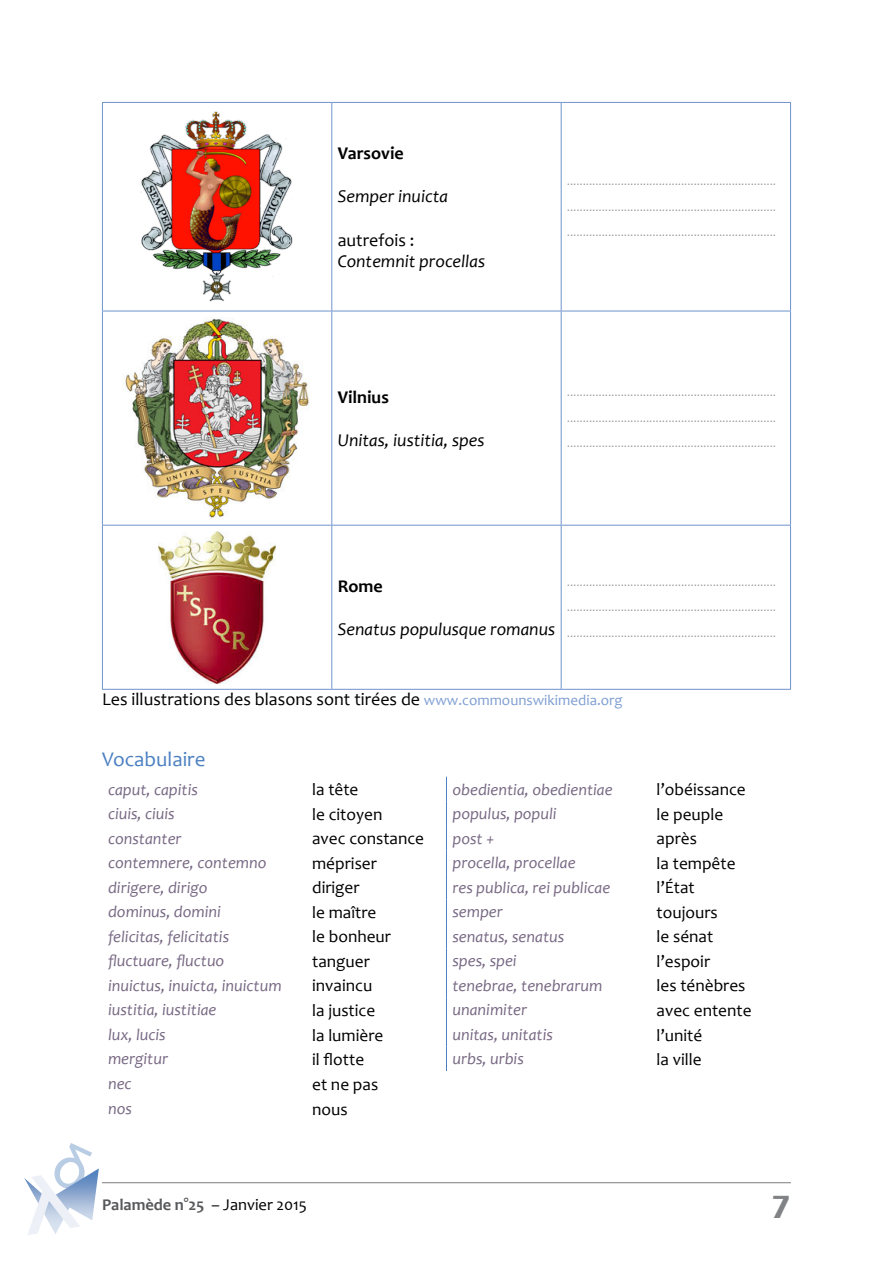
<style>
.page{position:relative;width:893px;height:1263px;background:#fff}
.page>*{position:absolute;margin:0;border:0;box-sizing:border-box;transform-origin:0 0}
.t1{font:600 33px "Eras ITC";color:#808285}
.t2{font:21px "Candara";color:#4d81c2}
.t3{font:italic 18px "Candara";color:#000}
.t4{font:18px "Candara";color:#000}
.t5{font:700 18px "Candara";color:#000}
.t6{font:17.25px "Candara";color:#000}
.t7{font:italic 16.5px "Candara";color:#776883}
.t8{font:700 16.5px "Candara";color:#58595b}
.t9{font:10.5px "Candara";color:#929597}
.s1{font-size:15px;color:#7f9ed2}
.s2{font-weight:400;color:#000}
</style>
<div class="page">
<svg style="left:24px;top:1143px;width:75px;height:92px"></svg>
<hr style="left:102px;top:1182px;width:689px;height:1px;background:#7b7c7f">
<hr style="left:102px;top:102px;width:230px;height:1px;background:#6f93cc">
<hr style="left:102px;top:103px;width:1px;height:208px;background:#6f93cc">
<hr style="left:332px;top:102px;width:229px;height:1px;background:#6f93cc">
<hr style="left:331px;top:103px;width:1px;height:208px;background:#6f93cc">
<hr style="left:561px;top:102px;width:230px;height:1px;background:#6f93cc">
<hr style="left:561px;top:103px;width:1px;height:208px;background:#6f93cc">
<hr style="left:790px;top:103px;width:1px;height:208px;background:#6f93cc">
<hr style="left:102px;top:311px;width:230px;height:1px;background:#6f93cc">
<hr style="left:102px;top:311px;width:1px;height:214px;background:#6f93cc">
<hr style="left:332px;top:311px;width:229px;height:1px;background:#6f93cc">
<hr style="left:331px;top:311px;width:1px;height:214px;background:#6f93cc">
<hr style="left:561px;top:311px;width:230px;height:1px;background:#6f93cc">
<hr style="left:561px;top:311px;width:1px;height:214px;background:#6f93cc">
<hr style="left:790px;top:311px;width:1px;height:214px;background:#6f93cc">
<hr style="left:102px;top:525px;width:230px;height:1px;background:#6f93cc">
<hr style="left:102px;top:525px;width:1px;height:164px;background:#6f93cc">
<hr style="left:332px;top:525px;width:229px;height:1px;background:#6f93cc">
<hr style="left:331px;top:525px;width:1px;height:164px;background:#6f93cc">
<hr style="left:561px;top:525px;width:230px;height:1px;background:#6f93cc">
<hr style="left:561px;top:525px;width:1px;height:164px;background:#6f93cc">
<hr style="left:790px;top:525px;width:1px;height:164px;background:#6f93cc">
<hr style="left:102px;top:689px;width:230px;height:1px;background:#6f93cc">
<hr style="left:332px;top:689px;width:229px;height:1px;background:#6f93cc">
<hr style="left:561px;top:689px;width:230px;height:1px;background:#6f93cc">
<img style="left:140px;top:111px;width:153px;height:191px">
<img style="left:125px;top:317px;width:185px;height:201px">
<img style="left:159px;top:531px;width:117px;height:152px">
<svg style="left:446px;top:777px;width:1px;height:294px"></svg>
<h3 class="t5" style="left:338px;top:142px;width:67px">Varsovie</h3>
<h3 class="t3" style="left:338px;top:185px;width:112px">Semper inuicta</h3>
<h3 class="t4" style="left:338px;top:228px;width:78px">autrefois :</h3>
<h3 class="t3" style="left:338px;top:250px;width:149px">Contemnit procellas</h3>
<h3 class="t5" style="left:338px;top:386px;width:53px">Vilnius</h3>
<h3 class="t3" style="left:338px;top:429px;width:148px">Unitas, iustitia, spes</h3>
<p class="t9" style="left:567px;top:175px;width:210px">..................................................................</p>
<p class="t9" style="left:567px;top:201px;width:210px">..................................................................</p>
<p class="t9" style="left:567px;top:226px;width:210px">..................................................................</p>
<p class="t9" style="left:567px;top:386px;width:210px">..................................................................</p>
<p class="t9" style="left:567px;top:412px;width:210px">..................................................................</p>
<p class="t9" style="left:567px;top:437px;width:210px">..................................................................</p>
<h3 class="t5" style="left:338px;top:575px;width:46px">Rome</h3>
<h3 class="t3" style="left:338px;top:618px;width:219px">Senatus populusque romanus</h3>
<p class="t9" style="left:567px;top:575px;width:210px">..................................................................</p>
<p class="t9" style="left:567px;top:601px;width:210px">..................................................................</p>
<p class="t9" style="left:567px;top:626px;width:210px">..................................................................</p>
<h3 class="t4" style="left:102px;top:688px;width:522px">Les illustrations des blasons sont tirées de <span class="s1">www.commounswikimedia.org</span></h3>
<h2 class="t2" style="left:102px;top:746px;width:105px">Vocabulaire</h2>
<h3 class="t7" style="left:108px;top:779px;width:91px">caput, capitis</h3>
<h3 class="t6" style="left:312px;top:779px;width:48px">la tête</h3>
<h3 class="t7" style="left:452px;top:779px;width:162px">obedientia, obedientiae</h3>
<h3 class="t6" style="left:657px;top:779px;width:91px">l’obéissance</h3>
<h3 class="t7" style="left:108px;top:803px;width:68px">ciuis, ciuis</h3>
<h3 class="t6" style="left:312px;top:803px;width:72px">le citoyen</h3>
<h3 class="t7" style="left:452px;top:803px;width:106px">populus, populi</h3>
<h3 class="t6" style="left:657px;top:803px;width:68px">le peuple</h3>
<h3 class="t7" style="left:108px;top:828px;width:75px">constanter</h3>
<h3 class="t6" style="left:312px;top:828px;width:113px">avec constance</h3>
<h3 class="t7" style="left:452px;top:828px;width:43px">post +</h3>
<h3 class="t6" style="left:657px;top:828px;width:42px">après</h3>
<h3 class="t7" style="left:108px;top:852px;width:160px">contemnere, contemno</h3>
<h3 class="t6" style="left:312px;top:852px;width:66px">mépriser</h3>
<h3 class="t7" style="left:452px;top:852px;width:125px">procella, procellae</h3>
<h3 class="t6" style="left:657px;top:852px;width:80px">la tempête</h3>
<h3 class="t7" style="left:108px;top:877px;width:101px">dirigere, dirigo</h3>
<h3 class="t6" style="left:312px;top:877px;width:49px">diriger</h3>
<h3 class="t7" style="left:452px;top:877px;width:159px">res publica, rei publicae</h3>
<h3 class="t6" style="left:657px;top:877px;width:40px">l’État</h3>
<h3 class="t7" style="left:108px;top:902px;width:114px">dominus, domini</h3>
<h3 class="t6" style="left:312px;top:901px;width:66px">le maître</h3>
<h3 class="t7" style="left:452px;top:902px;width:52px">semper</h3>
<h3 class="t6" style="left:657px;top:901px;width:63px">toujours</h3>
<h3 class="t7" style="left:108px;top:926px;width:123px">felicitas, felicitatis</h3>
<h3 class="t6" style="left:312px;top:926px;width:80px">le bonheur</h3>
<h3 class="t7" style="left:452px;top:926px;width:113px">senatus, senatus</h3>
<h3 class="t6" style="left:657px;top:926px;width:58px">le sénat</h3>
<h3 class="t7" style="left:108px;top:951px;width:118px">fluctuare, fluctuo</h3>
<h3 class="t6" style="left:312px;top:950px;width:59px">tanguer</h3>
<h3 class="t7" style="left:452px;top:951px;width:66px">spes, spei</h3>
<h3 class="t6" style="left:657px;top:950px;width:55px">l’espoir</h3>
<h3 class="t7" style="left:108px;top:975px;width:175px">inuictus, inuicta, inuictum</h3>
<h3 class="t6" style="left:312px;top:975px;width:62px">invaincu</h3>
<h3 class="t7" style="left:452px;top:975px;width:151px">tenebrae, tenebrarum</h3>
<h3 class="t6" style="left:657px;top:975px;width:90px">les ténèbres</h3>
<h3 class="t7" style="left:108px;top:1000px;width:110px">iustitia, iustitiae</h3>
<h3 class="t6" style="left:312px;top:999px;width:65px">la justice</h3>
<h3 class="t7" style="left:452px;top:1000px;width:76px">unanimiter</h3>
<h3 class="t6" style="left:657px;top:999px;width:96px">avec entente</h3>
<h3 class="t7" style="left:108px;top:1024px;width:59px">lux, lucis</h3>
<h3 class="t6" style="left:312px;top:1024px;width:73px">la lumière</h3>
<h3 class="t7" style="left:452px;top:1024px;width:102px">unitas, unitatis</h3>
<h3 class="t6" style="left:657px;top:1024px;width:47px">l’unité</h3>
<h3 class="t7" style="left:108px;top:1049px;width:62px">mergitur</h3>
<h3 class="t6" style="left:312px;top:1048px;width:54px">il flotte</h3>
<h3 class="t7" style="left:452px;top:1049px;width:73px">urbs, urbis</h3>
<h3 class="t6" style="left:657px;top:1048px;width:47px">la ville</h3>
<h3 class="t7" style="left:108px;top:1073px;width:25px">nec</h3>
<h3 class="t6" style="left:312px;top:1073px;width:68px">et ne pas</h3>
<h3 class="t7" style="left:108px;top:1098px;width:25px">nos</h3>
<h3 class="t6" style="left:312px;top:1098px;width:37px">nous</h3>
<h3 class="t8" style="left:102px;top:1194px;width:206px">Palamède n°25 <span class="s2">– Janvier 2015</span></h3>
<h1 class="t1" style="left:771px;top:1188px;width:22px">7</h1>
</div>
